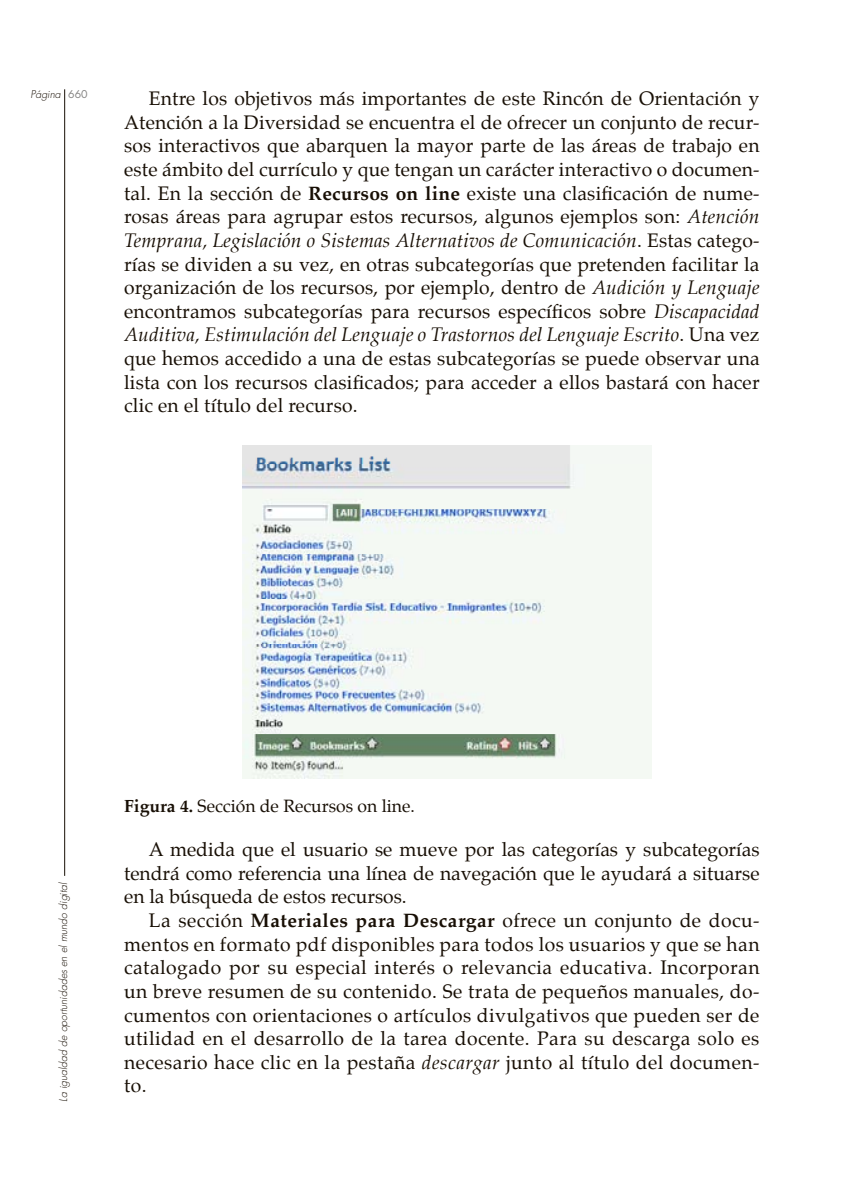
<style>
.page{position:relative;width:844px;height:1191px;background:#fff}
.page>*{position:absolute;margin:0;border:0;box-sizing:border-box;transform-origin:0 0}
.t1{font:19.25px/23.6px "Palatino";letter-spacing:.01em;color:#180f05;text-align:justify}
.t2{font:17.5px "Palatino";color:#180f05}
.t3{font:italic 300 10.5px "Futura";color:#180f05}
.s1{font-weight:400;font-style:normal;color:#848382}
.s2{font-weight:700}
.s3{font-style:italic}
</style>
<div class="page">
<hr style="left:64px;top:89px;width:1px;height:787px;background:#180f05">
<img style="left:242px;top:446px;width:409px;height:332px">
<p class="t3" style="left:30px;top:88px;width:59px">Página <span class="s1">660</span></p>
<p class="t1" style="left:124px;top:87px;width:637px;text-indent:25px">Entre los objetivos más importantes de este Rincón de Orientación y Atención a la Diversidad se encuentra el de ofrecer un conjunto de recur&shy;sos interactivos que abarquen la mayor parte de las áreas de trabajo en este ámbito del currículo y que tengan un carácter interactivo o documen&shy;tal. En la sección de <span class="s2">Recursos on line</span> existe una clasificación de nume&shy;rosas áreas para agrupar estos recursos, algunos ejemplos son: <span class="s3">Atención Temprana, Legislación o Sistemas Alternativos de Comunicación</span>. Estas catego&shy;rías se dividen a su vez, en otras subcategorías que pretenden facilitar la organización de los recursos, por ejemplo, dentro de <span class="s3">Audición y Lenguaje </span>encontramos subcategorías para recursos específicos sobre <span class="s3">Discapacidad Auditiva, Estimulación del Lenguaje o Trastornos del Lenguaje Escrito</span>. Una vez que hemos accedido a una de estas subcategorías se puede observar una lista con los recursos clasificados; para acceder a ellos bastará con hacer clic en el título del recurso.</p>
<p class="t3" style="left:57px;top:1101px;width:221px;rotate:-90deg">La igualdad de oportunidades en el mundo digital</p>
<p class="t2" style="left:124px;top:791px;width:292px"><span class="s2">Figura 4.</span> Sección de Recursos on line.</p>
<p class="t1" style="left:124px;top:837px;width:636px;text-indent:25px">A medida que el usuario se mueve por las categorías y subcategorías tendrá como referencia una línea de navegación que le ayudará a situarse en la búsqueda de estos recursos.</p>
<p class="t1" style="left:124px;top:908px;width:636px;text-indent:25px">La sección <span class="s2">Materiales para Descargar</span> ofrece un conjunto de docu&shy;mentos en formato pdf disponibles para todos los usuarios y que se han catalogado por su especial interés o relevancia educativa. Incorporan un breve resumen de su contenido. Se trata de pequeños manuales, do&shy;cumentos con orientaciones o artículos divulgativos que pueden ser de utilidad en el desarrollo de la tarea docente. Para su descarga solo es necesario hace clic en la pestaña <span class="s3">descargar</span> junto al título del documen&shy;to.</p>
</div>
